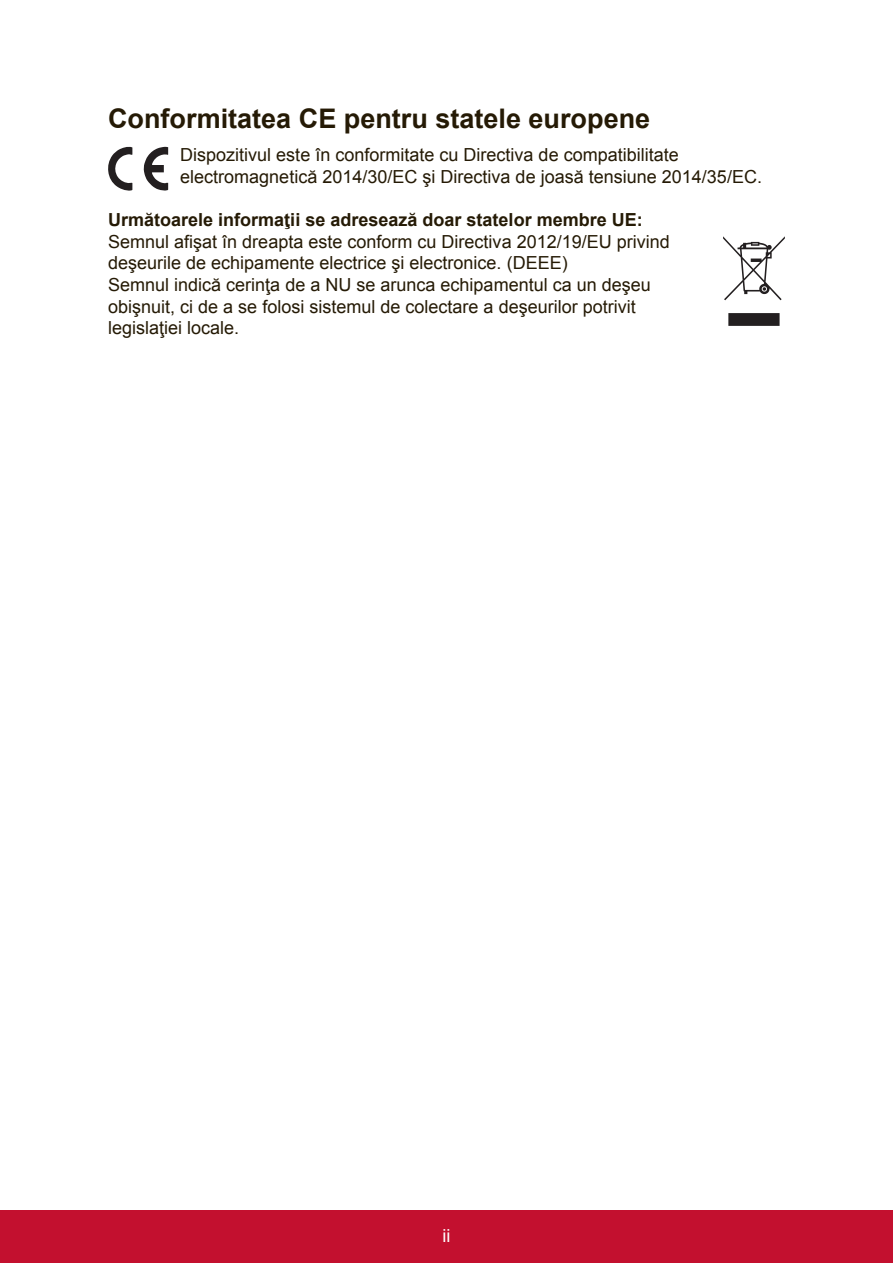
<style>
.page{position:relative;width:893px;height:1263px;background:#fff}
.page>*{position:absolute;margin:0;border:0;box-sizing:border-box;transform-origin:0 0}
.t1{font:700 27px "Arial";color:#251a05}
.t2{font:18px/21.6px "Arial";color:#251a05}
.t3{font:700 18px "Arial";color:#251a05}
.t4{font:18px "Arial";color:#fff}
</style>
<div class="page">
<div style="left:0;top:1210px;width:892px;height:53px;background:#c3102f"></div>
<svg style="left:108px;top:147px;width:24px;height:44px"></svg>
<svg style="left:143px;top:147px;width:25px;height:44px"></svg>
<svg style="left:728px;top:313px;width:51px;height:13px"></svg>
<svg style="left:723px;top:236px;width:61px;height:64px"></svg>
<h1 class="t1" style="left:108px;top:100px;width:543px">Conformitatea CE pentru statele europene</h1>
<p class="t2" style="left:180px;top:144px;width:583px">Dispozitivul este în conformitate cu Directiva de compatibilitate electromagnetică 2014/30/EC şi Directiva de joasă tensiune 2014/35/EC.</p>
<p class="t3" style="left:108px;top:208px;width:536px">Următoarele informaţii se adresează doar statelor membre UE:</p>
<p class="t2" style="left:108px;top:231px;width:563px">Semnul afişat în dreapta este conform cu Directiva 2012/19/EU privind deşeurile de echipamente electrice şi electronice. (DEEE)<br>Semnul indică cerinţa de a NU se arunca echipamentul ca un deşeu obişnuit, ci de a se folosi sistemul de colectare a deşeurilor potrivit legislaţiei locale.</p>
<p class="t4" style="left:442px;top:1223px;width:9px">ii</p>
</div>
